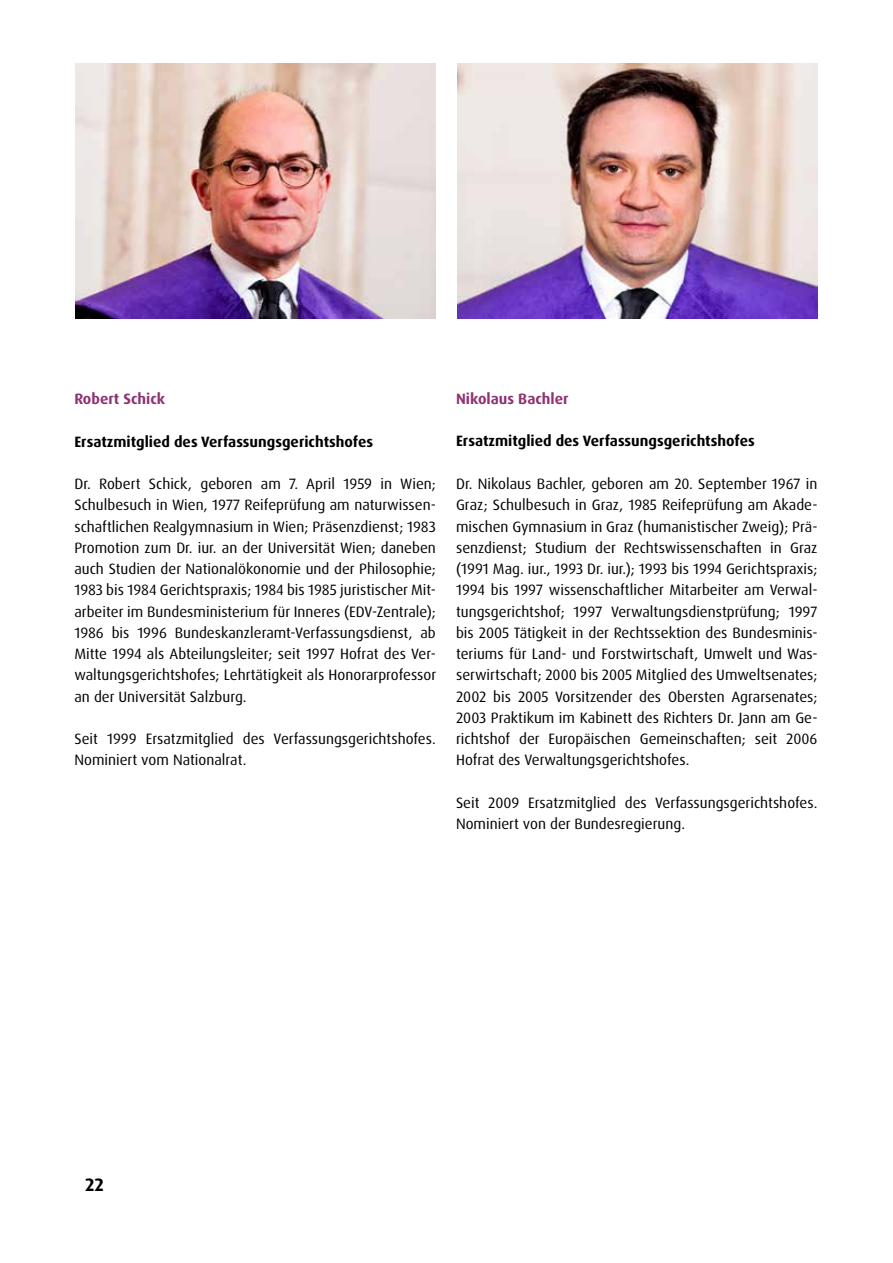
<style>
.page{position:relative;width:893px;height:1263px;background:#fff}
.page>*{position:absolute;margin:0;border:0;box-sizing:border-box;transform-origin:0 0}
.t1{font:700 18px "Dax OT";color:#000}
.t2{font:15px/21.3px "Dax OT";color:#000}
.t3{font:700 15px "Dax OT";color:#000}
.t4{font:700 15px "Dax OT";color:#8f3373}
</style>
<div class="page">
<img style="left:75px;top:64px;width:360px;height:255px">
<img style="left:458px;top:64px;width:360px;height:255px">
<p class="t4" style="left:74px;top:389px;width:92px">Robert Schick</p>
<p class="t3" style="left:74px;top:432px;width:300px">Ersatzmitglied des Verfassungsgerichtshofes</p>
<p class="t2" style="left:74px;top:473px;width:363px">Dr. Robert Schick, geboren am 7. April 1959 in Wien; Schulbesuch in Wien, 1977 Reifeprüfung am naturwissen&shy;schaftlichen Realgymnasium in Wien; Präsenzdienst; 1983<br>Promotion zum Dr. iur. an der Universität Wien; daneben auch Studien der Nationalökonomie und der Philosophie; 1983 bis 1984 Gerichtspraxis; 1984 bis 1985 juristischer Mit&shy;arbeiter im Bundesministerium für Inneres (EDV-Zentrale); 1986 bis 1996 Bundeskanzleramt-Verfassungsdienst, ab Mitte 1994 als Abteilungsleiter; seit 1997 Hofrat des Ver&shy;waltungsgerichtshofes; Lehrtätigkeit als Honorarprofessor an der Universität Salzburg.</p>
<p class="t2" style="left:74px;top:728px;width:363px">Seit 1999 Ersatzmitglied des Verfassungsgerichtshofes.<br>Nominiert vom Nationalrat.</p>
<p class="t4" style="left:456px;top:389px;width:114px">Nikolaus Bachler</p>
<p class="t3" style="left:456px;top:432px;width:300px">Ersatzmitglied des Verfassungsgerichtshofes</p>
<p class="t2" style="left:456px;top:473px;width:363px">Dr. Nikolaus Bachler, geboren am 20. September 1967 in Graz; Schulbesuch in Graz, 1985 Reifeprüfung am Akade&shy;mischen Gymnasium in Graz (humanistischer Zweig); Prä&shy;senzdienst; Studium der Rechtswissenschaften in Graz (1991 Mag. iur., 1993 Dr. iur.); 1993 bis 1994 Gerichtspraxis; 1994 bis 1997 wissenschaftlicher Mitarbeiter am Verwal&shy;tungsgerichtshof; 1997 Verwaltungsdienstprüfung; 1997 bis 2005 Tätigkeit in der Rechtssektion des Bundesminis&shy;teriums für Land- und Forstwirtschaft, Umwelt und Was&shy;serwirtschaft; 2000 bis 2005 Mitglied des Umweltsenates; 2002 bis 2005 Vorsitzender des Obersten Agrarsenates; 2003 Praktikum im Kabinett des Richters Dr. Jann am Ge&shy;richtshof der Europäischen Gemeinschaften; seit 2006<br>Hofrat des Verwaltungsgerichtshofes.</p>
<p class="t2" style="left:456px;top:792px;width:363px">Seit 2009 Ersatzmitglied des Verfassungsgerichtshofes.<br>Nominiert von der Bundesregierung.</p>
<p class="t1" style="left:85px;top:1173px;width:20px">22</p>
</div>
